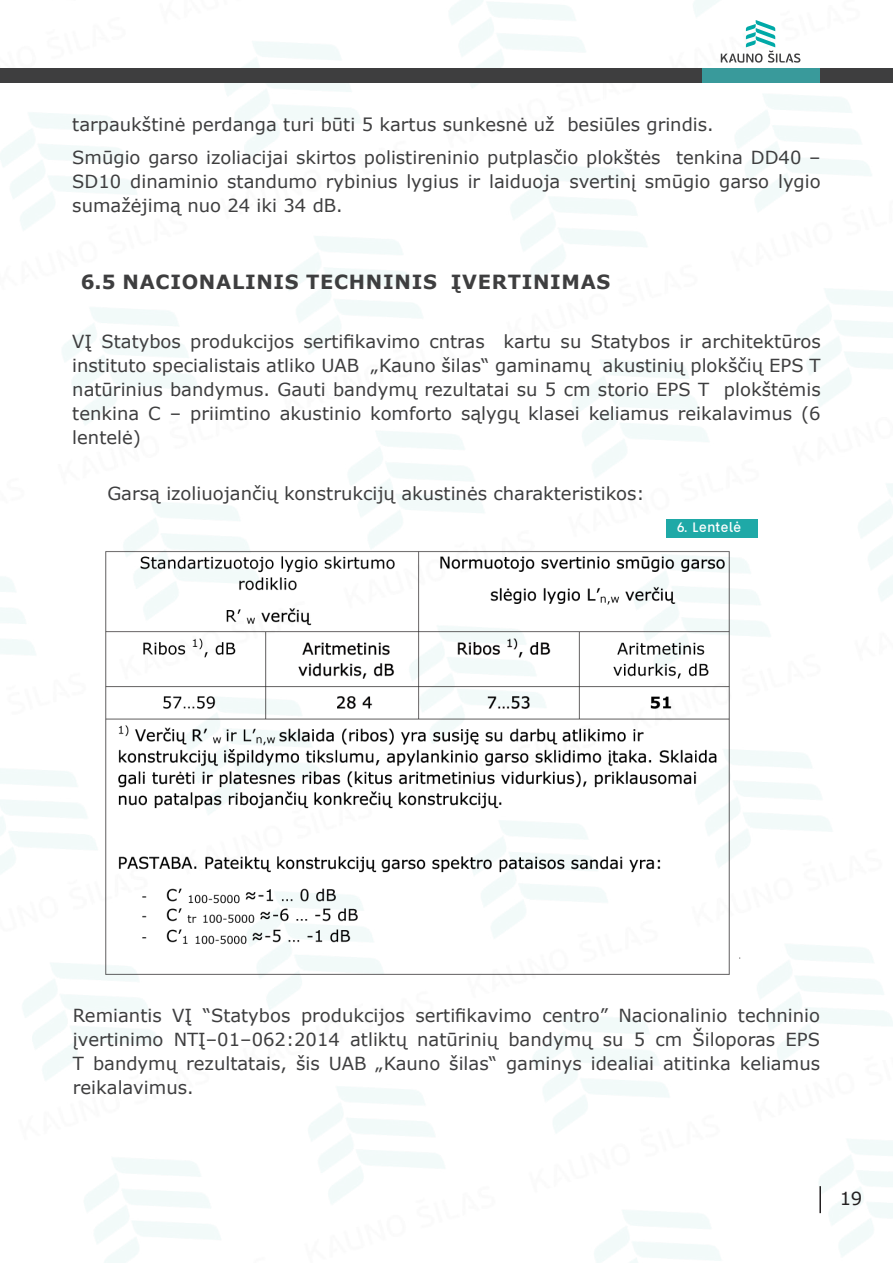
<style>
.page{position:relative;width:893px;height:1263px;background:#fff}
.page>*{position:absolute;margin:0;border:0;box-sizing:border-box;transform-origin:0 0}
.t1{font:700 19.5px "Verdana";letter-spacing:.035em;color:#3e3e3f}
.t2{font:18px/24px "Verdana";color:#3e3e3f;text-align:justify}
.t3{font:18px "Verdana";color:#231f20}
.t4{font:500 15px "Affogato";color:#fff}
</style>
<div class="page">
<img style="left:0;top:0;width:893px;height:1263px">
<hr style="left:819px;top:1186px;width:2px;height:27px;background:#231f20">
<div style="left:0;top:68px;width:893px;height:15px;background:#3e3e3f"></div>
<div style="left:702px;top:68px;width:118px;height:15px;background:#399a9b"></div>
<svg style="left:721px;top:20px;width:79px;height:43px"></svg>
<div style="left:666px;top:519px;width:91px;height:19px;background:#1fa9a7"></div>
<img style="left:93px;top:549px;width:661px;height:439px">
<p class="t2" style="left:72px;top:113px;width:643px">tarpaukštinė perdanga turi būti 5 kartus sunkesnė už besiūles grindis.</p>
<p class="t2" style="left:72px;top:145px;width:750px">Smūgio garso izoliacijai skirtos polistireninio putplasčio plokštės tenkina DD40 – SD10 dinaminio standumo rybinius lygius ir laiduoja svertinį smūgio garso lygio sumažėjimą nuo 24 iki 34 dB.</p>
<p class="t1" style="left:81px;top:268px;width:531px">6.5 NACIONALINIS TECHNINIS ĮVERTINIMAS</p>
<p class="t2" style="left:72px;top:329px;width:750px">VĮ Statybos produkcijos sertifikavimo cntras kartu su Statybos ir architektūros instituto specialistais atliko UAB „Kauno šilas“ gaminamų akustinių plokščių EPS T natūrinius bandymus. Gauti bandymų rezultatai su 5 cm storio EPS T plokštėmis tenkina C – priimtino akustinio komforto sąlygų klasei keliamus reikalavimus (6 lentelė)</p>
<p class="t2" style="left:107px;top:481px;width:539px">Garsą izoliuojančių konstrukcijų akustinės charakteristikos:</p>
<p class="t4" style="left:677px;top:518px;width:66px">6. Lentelė</p>
<p class="t2" style="left:73px;top:1003px;width:749px">Remiantis VĮ “Statybos produkcijos sertifikavimo centro” Nacionalinio techninio įvertinimo NTĮ–01–062:2014 atliktų natūrinių bandymų su 5 cm Šiloporas EPS T bandymų rezultatais, šis UAB „Kauno šilas“ gaminys idealiai atitinka keliamus reikalavimus.</p>
<p class="t3" style="left:840px;top:1186px;width:24px">19</p>
</div>
